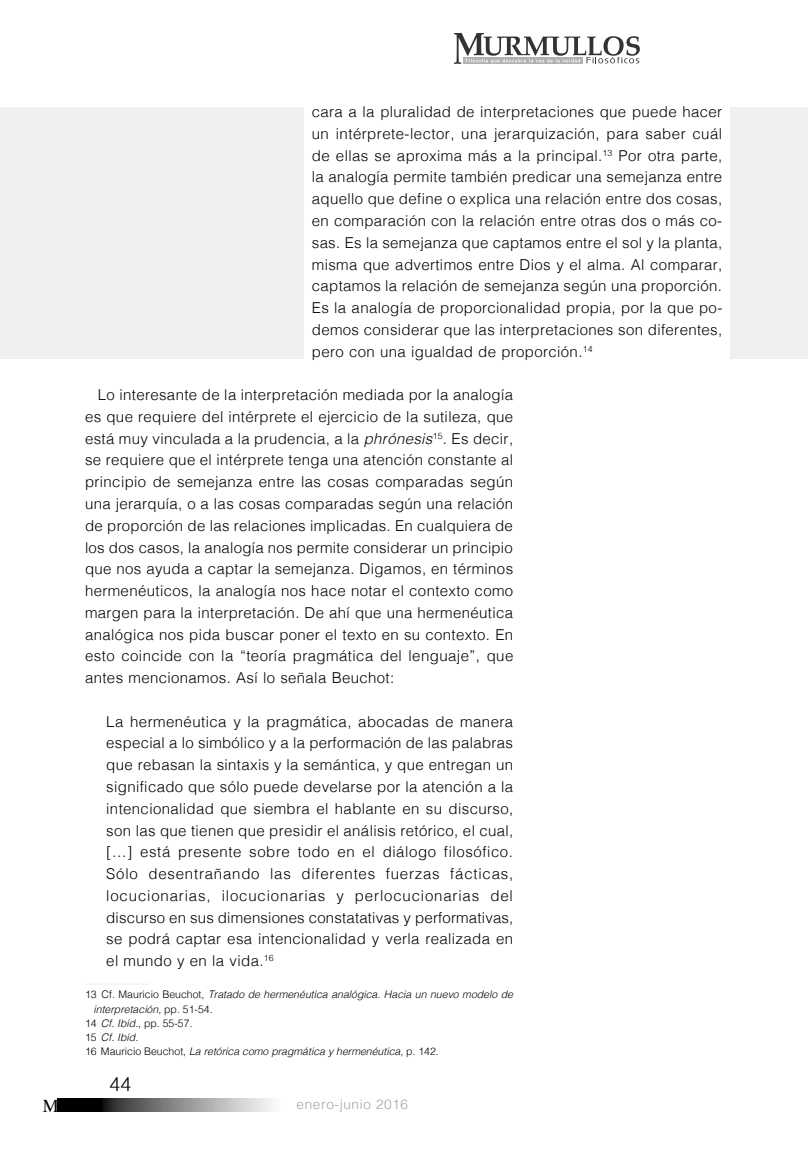
<style>
.page{position:relative;width:808px;height:1149px;background:#fff}
.page>*{position:absolute;margin:0;border:0;box-sizing:border-box;transform-origin:0 0}
.t1{font:300 19.5px "Helvetica";color:#000}
.t2{font:18px "Times";color:#000}
.t3{font:300 15px/21.8px "Helvetica";letter-spacing:.025em;color:#000;text-align:justify}
.t4{font:300 13.5px "Helvetica";letter-spacing:.05em;color:#a1a2a4}
.t5{font:italic 300 10.5px "Helvetica";color:#000}
.t6{font:300 10.5px "Helvetica";color:#000}
.s1{font-style:italic}
.s2{font-style:normal}
</style>
<div class="page">
<svg style="left:57px;top:1098px;width:215px;height:12px;background:#737374"></svg>
<svg style="left:454px;top:33px;width:186px;height:30px"></svg>
<hr style="left:85px;top:983px;width:64px;height:1px;background:#eceded">
<div style="left:0;top:107px;width:303px;height:252px;background:#eeefef"></div>
<div style="left:731px;top:107px;width:77px;height:252px;background:#eeefef"></div>
<p class="t3" style="left:312px;top:100px;width:412px">cara a la pluralidad de interpretaciones que puede hacer un intérprete-lector, una jerarquización, para saber cuál de ellas se aproxima más a la principal.<sup>13</sup> Por otra parte, la analogía permite también predicar una semejanza entre aquello que define o explica una relación entre dos cosas, en comparación con la relación entre otras dos o más co&shy;sas. Es la semejanza que captamos entre el sol y la planta, misma que advertimos entre Dios y el alma. Al comparar, captamos la relación de semejanza según una proporción.<br>Es la analogía de proporcionalidad propia, por la que po&shy;demos considerar que las interpretaciones son diferentes, pero con una igualdad de proporción.<sup>14</sup></p>
<p class="t3" style="left:85px;top:383px;width:430px;text-indent:13px">Lo interesante de la interpretación mediada por la analogía es que requiere del intérprete el ejercicio de la sutileza, que está muy vinculada a la prudencia, a la <span class="s1">phrónesis</span><sup>15</sup>. Es decir, se requiere que el intérprete tenga una atención constante al principio de semejanza entre las cosas comparadas según una jerarquía, o a las cosas comparadas según una relación de proporción de las relaciones implicadas. En cualquiera de los dos casos, la analogía nos permite considerar un principio que nos ayuda a captar la semejanza. Digamos, en términos hermenéuticos, la analogía nos hace notar el contexto como margen para la interpretación. De ahí que una hermenéutica analógica nos pida buscar poner el texto en su contexto. En esto coincide con la “teoría pragmática del lenguaje”, que antes mencionamos. Así lo señala Beuchot:</p>
<p class="t3" style="left:106px;top:709px;width:409px">La hermenéutica y la pragmática, abocadas de manera especial a lo simbólico y a la performación de las palabras que rebasan la sintaxis y la semántica, y que entregan un significado que sólo puede develarse por la atención a la intencionalidad que siembra el hablante en su discurso, son las que tienen que presidir el análisis retórico, el cual, […] está presente sobre todo en el diálogo filosófico.<br>Sólo desentrañando las diferentes fuerzas fácticas, locucionarias, ilocucionarias y perlocucionarias del discurso en sus dimensiones constatativas y performativas, se podrá captar esa intencionalidad y verla realizada en el mundo y en la vida.<sup>16</sup></p>
<p class="t5" style="left:85px;top:985px;width:430px"><span class="s2">13 Cf. Mauricio Beuchot,</span> Tratado de hermenéutica analógica. Hacia un nuevo modelo de</p>
<p class="t5" style="left:94px;top:999px;width:121px">interpretación<span class="s2">, pp. 51-54.</span></p>
<p class="t6" style="left:85px;top:1013px;width:109px">14 <span class="s1">Cf. Ibíd</span>., pp. 55-57.</p>
<p class="t5" style="left:85px;top:1028px;width:55px"><span class="s2">15</span> Cf. Ibíd<span class="s2">.</span></p>
<p class="t5" style="left:85px;top:1042px;width:355px"><span class="s2">16 Mauricio Beuchot,</span> La retórica como pragmática y hermenéutica, <span class="s2">p. 142.</span></p>
<h1 class="t1" style="left:109px;top:1066px;width:23px">44</h1>
<p class="t2" style="left:43px;top:1088px;width:18px">M</p>
<p class="t4" style="left:297px;top:1092px;width:113px">enero-junio 2016</p>
</div>
